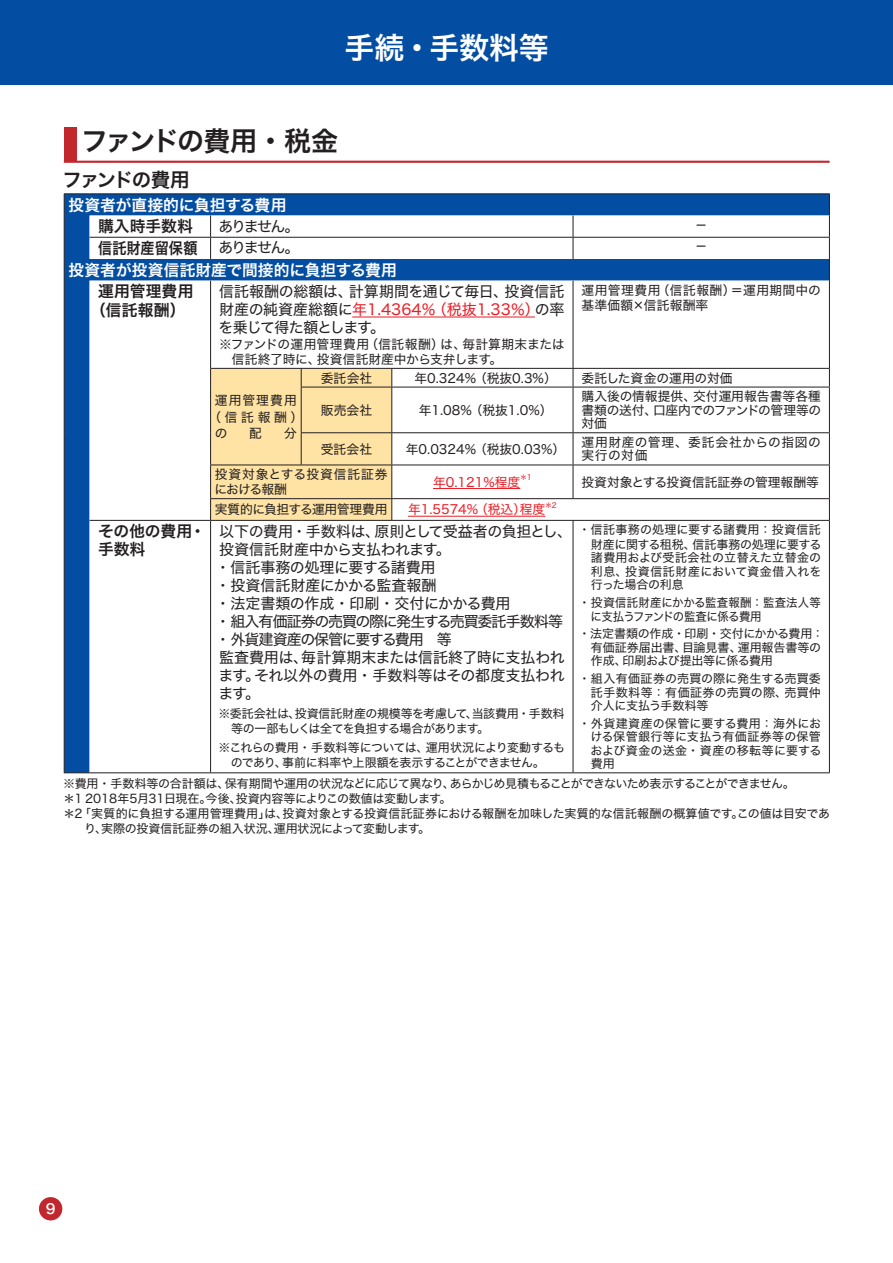
<style>
.page{position:relative;width:893px;height:1263px;background:#fff}
.page>*{position:absolute;margin:0;border:0;box-sizing:border-box;transform-origin:0 0}
.t1{font:30px "Hira Kaku Std N W6 90 pv RKSJ H";letter-spacing:-.005em;color:#fff}
.t2{font:27px "Hira Kaku Std N W6 90 pv RKSJ H";letter-spacing:-.085em;color:#231f20}
.t3{font:19.5px "Hira Kaku Std N W6 90 pv RKSJ H";letter-spacing:-.105em;color:#231f20}
.t4{font:15.75px "Hira Kaku Std N W6 90 pv RKSJ H";color:#fff}
.t5{font:15.75px/18px "Hira Kaku Std N W6 90 pv RKSJ H";color:#231f20;text-align:center}
.t6{font:15.75px "Hira Kaku Std N W6 90 pv RKSJ H";color:#231f20;scale:.9 1}
.t7{font:15px/18px "Hira Kaku Std N W4 90 pv RKSJ H";letter-spacing:-.035em;color:#231f20;text-align:justify}
.t8{font:13.8px "Hira Kaku Std N W6 90 pv RKSJ H";color:#fff}
.t9{font:12.75px/13.5px "Hira Kaku Std N W4 90 pv RKSJ H";color:#231f20}
.t10{font:12.75px/15px "Hira Kaku Std N W4 90 pv RKSJ H";letter-spacing:.025em;color:#231f20}
.t11{font:12.75px/13.5px "Hira Kaku Std N W4 90 pv RKSJ H";letter-spacing:.045em;color:#231f20}
.t12{font:12.75px "Hira Kaku Std N W4 90 pv RKSJ H";color:#ed1c24}
.t13{font:12.75px/15px "Hira Kaku Std N W4 90 pv RKSJ H";letter-spacing:.02em;color:#231f20}
.t14{font:12.75px "Hira Kaku Std N W4 90 pv RKSJ H";letter-spacing:-.025em;color:#231f20}
.t15{font:12px/13.5px "Hira Kaku Std N W4 90 pv RKSJ H";letter-spacing:-.01em;color:#231f20;text-align:justify}
.t16{font:12px "Hira Kaku Std N W4 90 pv RKSJ H";letter-spacing:-.05em;color:#231f20}
.t17{font:12px/15px "Hira Kaku Std N W4 90 pv RKSJ H";letter-spacing:-.045em;color:#231f20}
.t18{font:12px/15px "Hira Kaku Std N W4 90 pv RKSJ H";letter-spacing:-.035em;color:#231f20}
.t19{font:7.5px "Hira Kaku Std N W4 90 pv RKSJ H";color:#ed1c24}
.s1{color:#ed1c24}
</style>
<div class="page">
<div style="left:39px;top:1197px;width:23px;height:23px;background:#c1272d;border-radius:50%"></div>
<div style="left:0;top:0;width:892px;height:85px;background:#034ea2"></div>
<div style="left:64px;top:128px;width:13px;height:34px;background:#c1272d"></div>
<hr style="left:64px;top:161px;width:765px;height:2px;background:#c1272d">
<div style="left:65px;top:194px;width:764px;height:578px;background:#034ea2"></div>
<svg style="left:90px;top:216px;width:739px;height:556px"></svg>
<hr style="left:210px;top:237px;width:91px;height:1px;background:#231f20">
<hr style="left:301px;top:237px;width:528px;height:1px;background:#231f20">
<hr style="left:210px;top:281px;width:1px;height:87px;background:#231f20">
<hr style="left:90px;top:520px;width:120px;height:1px;background:#231f20">
<hr style="left:90px;top:772px;width:120px;height:1px;background:#231f20">
<hr style="left:210px;top:520px;width:91px;height:1px;background:#231f20">
<hr style="left:210px;top:521px;width:1px;height:251px;background:#231f20">
<hr style="left:301px;top:520px;width:528px;height:1px;background:#231f20">
<hr style="left:572px;top:521px;width:1px;height:251px;background:#231f20">
<hr style="left:829px;top:521px;width:1px;height:251px;background:#231f20">
<hr style="left:210px;top:772px;width:619px;height:1px;background:#231f20">
<hr style="left:572px;top:281px;width:1px;height:87px;background:#231f20">
<hr style="left:829px;top:281px;width:1px;height:87px;background:#231f20">
<svg style="left:210px;top:368px;width:620px;height:152px"></svg>
<svg style="left:572px;top:216px;width:1px;height:43px"></svg>
<hr style="left:90px;top:193px;width:739px;height:1px;background:#231f20">
<svg style="left:64px;top:193px;width:147px;height:88px"></svg>
<svg style="left:829px;top:194px;width:1px;height:87px"></svg>
<hr style="left:64px;top:281px;width:1px;height:87px;background:#231f20">
<svg style="left:64px;top:368px;width:1px;height:19px"></svg>
<hr style="left:64px;top:387px;width:1px;height:46px;background:#231f20">
<hr style="left:64px;top:433px;width:1px;height:32px;background:#231f20">
<hr style="left:64px;top:465px;width:1px;height:34px;background:#231f20">
<svg style="left:64px;top:499px;width:1px;height:21px"></svg>
<hr style="left:64px;top:520px;width:1px;height:252px;background:#231f20">
<svg style="left:64px;top:772px;width:26px;height:1px"></svg>
<hr style="left:352px;top:317px;width:183px;height:1px;background:#ed1c24">
<hr style="left:433px;top:488px;width:87px;height:1px;background:#ed1c24">
<hr style="left:408px;top:516px;width:137px;height:1px;background:#ed1c24">
<h1 class="t1" style="left:344px;top:36px;width:206px">手続・手数料等</h1>
<h2 class="t2" style="left:81px;top:131px;width:258px">ファンドの費用・税金</h2>
<h3 class="t3" style="left:63px;top:172px;width:128px">ファンドの費用</h3>
<h3 class="t4" style="left:68px;top:199px;width:219px">投資者が直接的に負担する費用</h3>
<h3 class="t5" style="left:98px;top:220px;width:96px">購入時手数料</h3>
<p class="t7" style="left:218px;top:219px;width:82px">ありません。</p>
<p class="t9" style="left:694px;top:220px;width:14px">－</p>
<h3 class="t6" style="left:98px;top:242px;width:112px">信託財産留保額</h3>
<p class="t7" style="left:218px;top:241px;width:82px">ありません。</p>
<p class="t9" style="left:694px;top:242px;width:14px">－</p>
<h3 class="t4" style="left:68px;top:264px;width:330px">投資者が投資信託財産で間接的に負担する費用</h3>
<h3 class="t5" style="left:90px;top:285px;width:105px">運用管理費用（信託報酬）</h3>
<p class="t7" style="left:218px;top:284px;width:347px">信託報酬の総額は、計算期間を通じて毎日、投資信託財産の純資産総額に<span class="s1">年1.4364％（税抜1.33％）</span>の率を乗じて得た額とします。</p>
<p class="t9" style="left:232px;top:338px;width:334px;line-height:15px;text-indent:-13px">※ファンドの運用管理費用（信託報酬）は、毎計算期末または信託終了時に、投資信託財産中から支弁します。</p>
<p class="t10" style="left:581px;top:284px;width:241px">運用管理費用（信託報酬）＝運用期間中の基準価額×信託報酬率</p>
<p class="t9" style="left:321px;top:373px;width:53px">委託会社</p>
<p class="t9" style="left:414px;top:373px;width:144px">年0.324% （税抜0.3%）</p>
<p class="t9" style="left:581px;top:373px;width:152px">委託した資金の運用の対価</p>
<p class="t9" style="left:321px;top:405px;width:53px">販売会社</p>
<p class="t9" style="left:418px;top:405px;width:135px">年1.08% （税抜1.0%）</p>
<p class="t9" style="left:581px;top:391px;width:241px;text-align:justify">購入後の情報提供、交付運用報告書等各種書類の送付、口座内でのファンドの管理等の対価</p>
<p class="t9" style="left:215px;top:395px;width:84px">運用管理費用</p>
<p class="t9" style="left:208px;top:412px;width:96px">（信託報酬）</p>
<p class="t9" style="left:215px;top:428px;width:14px">の</p>
<p class="t9" style="left:249px;top:428px;width:14px">配</p>
<p class="t9" style="left:284px;top:428px;width:14px">分</p>
<p class="t9" style="left:321px;top:444px;width:53px">受託会社</p>
<p class="t9" style="left:406px;top:444px;width:161px">年0.0324% （税抜0.03%）</p>
<p class="t11" style="left:581px;top:437px;width:241px">運用財産の管理、委託会社からの指図の実行の対価</p>
<p class="t13" style="left:214px;top:469px;width:174px">投資対象とする投資信託証券における報酬</p>
<p class="t12" style="left:433px;top:477px;width:89px">年0.121%程度</p>
<p class="t19" style="left:520px;top:475px;width:13px">＊1</p>
<p class="t9" style="left:581px;top:477px;width:239px">投資対象とする投資信託証券の管理報酬等</p>
<p class="t14" style="left:215px;top:505px;width:174px">実質的に負担する運用管理費用</p>
<p class="t12" style="left:408px;top:505px;width:139px">年1.5574%（税込）程度</p>
<p class="t19" style="left:545px;top:502px;width:13px">＊2</p>
<h3 class="t5" style="left:98px;top:524px;width:109px;text-align:left">その他の費用・手数料</h3>
<p class="t7" style="left:215px;top:524px;width:358px;text-align:left">以下の費用・手数料は、原則として受益者の負担とし、投資信託財産中から支払われます。<br>・信託事務の処理に要する諸費用<br>・投資信託財産にかかる監査報酬<br>・法定書類の作成・印刷・交付にかかる費用<br>・組入有価証券の売買の際に発生する売買委託手数料等・外貨建資産の保管に要する費用　等<br>監査費用は、毎計算期末または信託終了時に支払われます。それ以外の費用・手数料等はその都度支払われます。</p>
<p class="t18" style="left:231px;top:708px;width:335px;text-indent:-12px">※委託会社は、投資信託財産の規模等を考慮して、当該費用・手数料等の一部もしくは全てを負担する場合があります。</p>
<p class="t17" style="left:231px;top:742px;width:336px;text-indent:-12px">※これらの費用・手数料等については、運用状況により変動するものであり、事前に料率や上限額を表示することができません。</p>
<p class="t15" style="left:578px;top:524px;width:244px;line-height:15px;text-align:right">・信託事務の処理に要する諸費用：投資信託財産に関する租税、信託事務の処理に要する</p>
<p class="t15" style="left:591px;top:553px;width:232px">諸費用および受託会社の立替えた立替金の利息、投資信託財産において資金借入れを行った場合の利息</p>
<p class="t15" style="left:590px;top:598px;width:232px;text-indent:-12px">・投資信託財産にかかる監査報酬：監査法人等に支払うファンドの監査に係る費用</p>
<p class="t15" style="left:591px;top:629px;width:234px;text-align:left;text-indent:-12px">・法定書類の作成・印刷・交付にかかる費用：有価証券届出書、目論見書、運用報告書等の作成、印刷および提出等に係る費用</p>
<p class="t15" style="left:591px;top:674px;width:231px;text-indent:-12px">・組入有価証券の売買の際に発生する売買委託手数料等：有価証券の売買の際、売買仲介人に支払う手数料等</p>
<p class="t15" style="left:590px;top:718px;width:232px;text-indent:-12px">・外貨建資産の保管に要する費用：海外における保管銀行等に支払う有価証券等の保管および資金の送金・資産の移転等に要する費用</p>
<p class="t16" style="left:63px;top:779px;width:732px">※費用・手数料等の合計額は、保有期間や運用の状況などに応じて異なり、あらかじめ見積もることができないため表示することができません。</p>
<p class="t15" style="left:63px;top:793px;width:390px">＊1 2018年5月31日現在。今後、投資内容等によりこの数値は変動します。</p>
<p class="t15" style="left:63px;top:808px;width:768px">＊2 ｢実質的に負担する運用管理費用」は、投資対象とする投資信託証券における報酬を加味した実質的な信託報酬の概算値です。この値は目安であ</p>
<p class="t15" style="left:84px;top:823px;width:347px">り、実際の投資信託証券の組入状況、運用状況によって変動します。</p>
<p class="t8" style="left:46px;top:1204px;width:11px">9</p>
</div>
